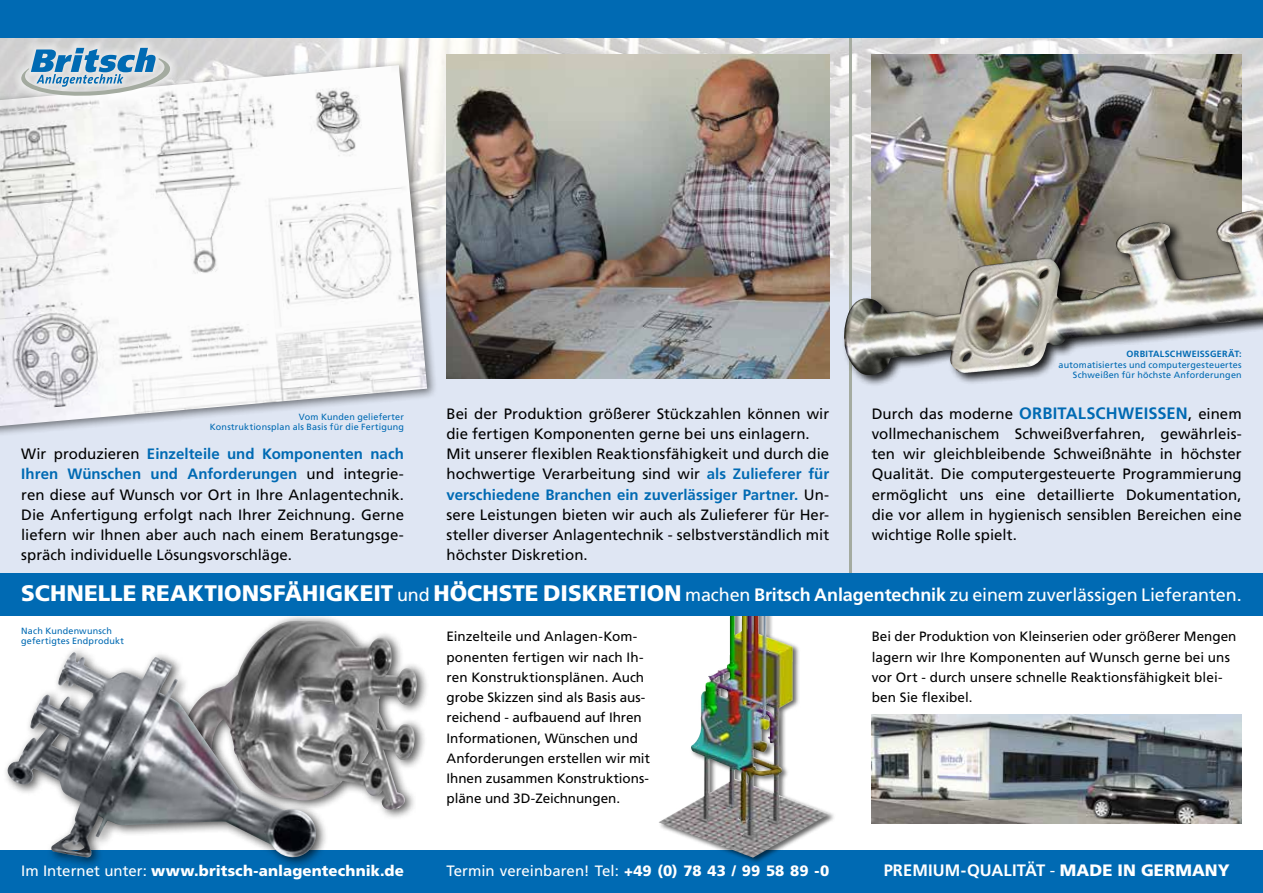
<style>
.page{position:relative;width:1263px;height:893px;background:#fff}
.page>*{position:absolute;margin:0;border:0;box-sizing:border-box;transform-origin:0 0}
.t1{font:900 22.5px "Frutiger LT Com";color:#fff}
.t2{font:700 16.5px "Frutiger LT Com";letter-spacing:.005em;color:#fff}
.t3{font:15px/20.2px "Frutiger LT Com";color:#000;text-align:justify}
.t4{font:900 15px "Frutiger LT Com";letter-spacing:.005em;color:#fff}
.t5{font:15px "Frutiger LT Com";color:#fff}
.t6{font:13.5px/20.2px "Frutiger LT Com";color:#000}
.t7{font:9px/10.5px "Frutiger LT Com";letter-spacing:.02em;color:#006ab3;text-align:right}
.t8{font:700 9px "Frutiger LT Com";letter-spacing:.03em;color:#006ab3}
.s1{font-weight:700;color:#006ab3}
.s2{font-weight:700;font-size:16.5px;color:#006ab3}
.s3{font-weight:400;font-size:18px}
.s4{font-weight:700;font-size:18px}
.s5{font-weight:400}
.s6{font-weight:900}
</style>
<div class="page">
<div style="left:0;top:850px;width:1263px;height:43px;background:#006ab3"></div>
<img style="left:0;top:37px;width:1263px;height:217px">
<div style="left:658px;top:599px;width:179px;height:265px;background:#000;opacity:.6"></div>
<img style="left:696px;top:616px;width:68px;height:126px">
<div style="left:0;top:254px;width:1263px;height:319px;background:#dfe6f3"></div>
<hr style="left:849px;top:30px;width:3px;height:551px;background:#a4aba0">
<div style="left:0;top:573px;width:1263px;height:43px;background:#006ab3"></div>
<div style="left:0;top:0;width:1263px;height:37px;background:#006ab3"></div>
<div style="left:0;top:60px;width:438px;height:377px;background:#000;opacity:.5"></div>
<img style="left:0;top:65px;width:427px;height:361px">
<img style="left:872px;top:54px;width:370px;height:153px">
<img style="left:446px;top:55px;width:383px;height:323px">
<img style="left:872px;top:715px;width:370px;height:108px">
<div style="left:172px;top:614px;width:257px;height:207px;background:#000;opacity:.7"></div>
<img style="left:177px;top:621px;width:240px;height:189px">
<div style="left:842px;top:207px;width:421px;height:180px;background:#000;opacity:.9"></div>
<img style="left:840px;top:210px;width:423px;height:166px">
<div style="left:3px;top:646px;width:325px;height:222px;background:#000;opacity:.7"></div>
<img style="left:7px;top:652px;width:311px;height:206px">
<svg style="left:13px;top:40px;width:165px;height:64px"></svg>
<svg style="left:21px;top:48px;width:150px;height:50px"></svg>
<p class="t7" style="left:210px;top:412px;width:196px">Vom Kunden gelieferter<br>Konstruktionsplan als Basis für die Fertigung</p>
<p class="t3" style="left:21px;top:444px;width:384px">Wir produzieren <span class="s1">Einzelteile und Komponenten nach Ihren Wünschen und Anforderungen</span> und integrie&shy;ren diese auf Wunsch vor Ort in Ihre Anlagentechnik.<br>Die Anfertigung erfolgt nach Ihrer Zeichnung. Gerne liefern wir Ihnen aber auch nach einem Beratungsge&shy;spräch individuelle Lösungsvorschläge.</p>
<p class="t3" style="left:446px;top:403px;width:384px;text-align:left">Bei der Produktion größerer Stückzahlen können wir die fertigen Komponenten gerne bei uns einlagern.<br>Mit unserer flexiblen Reaktionsfähigkeit und durch die hochwertige Verarbeitung sind wir <span class="s1">als Zulieferer für verschiedene Branchen ein zuverlässiger Partner.</span> Un&shy;sere Leistungen bieten wir auch als Zulieferer für Her&shy;steller diverser Anlagentechnik - selbstverständlich mit höchster Diskretion.</p>
<p class="t8" style="left:1126px;top:349px;width:117px">ORBITALSCHWEISSGERÄT:</p>
<p class="t7" style="left:1058px;top:359px;width:185px">automatisiertes und computergesteuertes<br>Schweißen für höchste Anforderungen</p>
<p class="t3" style="left:872px;top:403px;width:371px">Durch das moderne <span class="s2">ORBITALSCHWEISSEN</span>, einem vollmechanischem Schweißverfahren, gewährleis&shy;ten wir gleichbleibende Schweißnähte in höchster Qualität. Die computergesteuerte Programmierung ermöglicht uns eine detaillierte Dokumentation, die vor allem in hygienisch sensiblen Bereichen eine wichtige Rolle spielt.</p>
<h1 class="t1" style="left:21px;top:580px;width:1222px">SCHNELLE REAKTIONSFÄHIGKEIT <span class="s3">und</span> HÖCHSTE DISKRETION <span class="s3">machen</span> <span class="s4">Britsch Anlagentechnik</span> <span class="s3">zu einem zuverlässigen Lieferanten.</span></h1>
<p class="t7" style="left:21px;top:625px;width:104px;text-align:left">Nach Kundenwunsch gefertigtes Endprodukt</p>
<p class="t6" style="left:446px;top:627px;width:205px">Einzelteile und Anlagen-Kom&shy;ponenten fertigen wir nach Ih&shy;ren Konstruktionsplänen. Auch grobe Skizzen sind als Basis aus&shy;reichend - aufbauend auf Ihren<br>Informationen, Wünschen und<br>Anforderungen erstellen wir mit<br>Ihnen zusammen Konstruktions&shy;pläne und 3D-Zeichnungen.</p>
<p class="t6" style="left:872px;top:627px;width:366px">Bei der Produktion von Kleinserien oder größerer Mengen lagern wir Ihre Komponenten auf Wunsch gerne bei uns vor Ort - durch unsere schnelle Reaktionsfähigkeit blei&shy;ben Sie flexibel.</p>
<p class="t4" style="left:21px;top:862px;width:384px"><span class="s5">Im Internet unter:</span> www.britsch-anlagentechnik.de</p>
<p class="t5" style="left:446px;top:862px;width:384px">Termin vereinbaren! Tel: <span class="s6">+49 (0) 78 43 / 99 58 89 -0</span></p>
<p class="t2" style="left:884px;top:861px;width:348px">PREMIUM-QUALITÄT <span class="s5">-</span> <span class="s6">MADE IN GERMANY</span></p>
</div>
